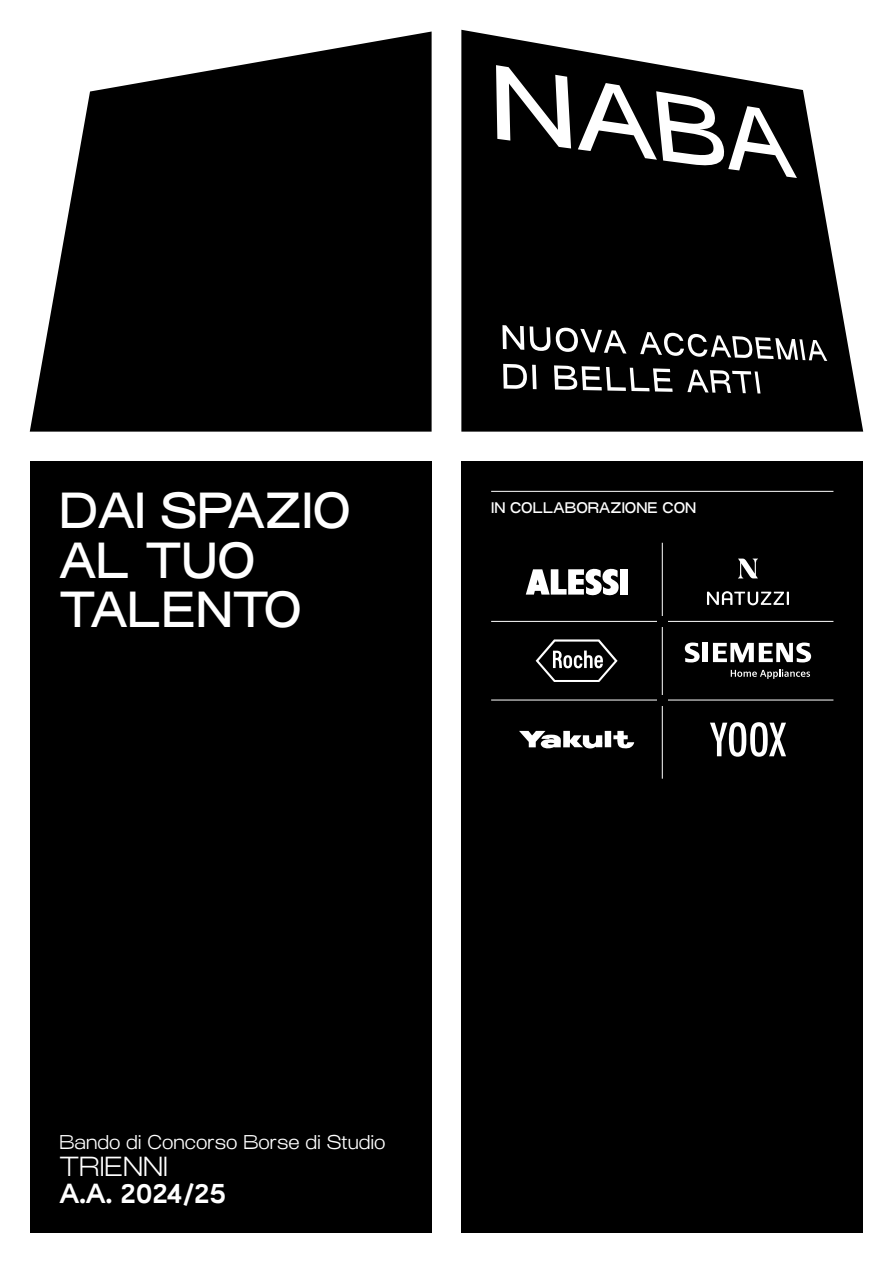
<style>
.page{position:relative;width:893px;height:1263px;background:#fff}
.page>*{position:absolute;margin:0;border:0;box-sizing:border-box;transform-origin:0 0}
.t1{font:500 49.5px/49.5px "Osmose";color:#fff}
.t2{font:700 27px "Osmose";color:#fff}
.t3{font:300 27px "Osmose";color:#fff}
.t4{font:300 19.5px "Osmose";color:#fff}
.t5{font:500 15px "Osmose";color:#fff}
</style>
<div class="page">
<div style="left:461px;top:462px;width:402px;height:771px;background:#000"></div>
<div style="left:30px;top:462px;width:402px;height:771px;background:#000"></div>
<svg style="left:461px;top:30px;width:402px;height:402px;fill:#000"></svg>
<svg style="left:496px;top:65px;width:75px;height:83px"></svg>
<svg style="left:578px;top:83px;width:219px;height:95px"></svg>
<svg style="left:502px;top:325px;width:325px;height:68px;background:#323232"></svg>
<svg style="left:30px;top:32px;width:402px;height:400px;background:#262626"></svg>
<hr style="left:491px;top:491px;width:342px;height:1px;background:#fff">
<hr style="left:662px;top:543px;width:1px;height:78px;background:#fff">
<hr style="left:491px;top:621px;width:171px;height:1px;background:#fff">
<hr style="left:662px;top:621px;width:171px;height:1px;background:#fff">
<hr style="left:662px;top:622px;width:1px;height:78px;background:#fff">
<hr style="left:491px;top:700px;width:171px;height:1px;background:#fff">
<hr style="left:662px;top:700px;width:171px;height:1px;background:#fff">
<hr style="left:662px;top:700px;width:1px;height:79px;background:#fff">
<svg style="left:526px;top:568px;width:93px;height:28px"></svg>
<div style="left:620px;top:569px;width:7px;height:26px;background:#fff"></div>
<svg style="left:707px;top:591px;width:82px;height:14px"></svg>
<svg style="left:738px;top:559px;width:20px;height:19px"></svg>
<svg style="left:536px;top:639px;width:82px;height:43px"></svg>
<svg style="left:685px;top:642px;width:126px;height:20px"></svg>
<svg style="left:731px;top:669px;width:79px;height:10px"></svg>
<svg style="left:519px;top:731px;width:115px;height:18px"></svg>
<svg style="left:710px;top:722px;width:76px;height:35px"></svg>
<div style="left:657px;top:616px;width:11px;height:11px;background:#000"></div>
<div style="left:657px;top:694px;width:11px;height:11px;background:#000"></div>
<h1 class="t1" style="left:60px;top:493px;width:293px">DAI SPAZIO<br>AL TUO<br>TALENTO</h1>
<p class="t5" style="left:491px;top:499px;width:207px">IN COLLABORAZIONE CON</p>
<p class="t4" style="left:60px;top:1131px;width:328px">Bando di Concorso Borse di Studio</p>
<h2 class="t3" style="left:60px;top:1151px;width:110px">TRIENNI</h2>
<h2 class="t2" style="left:60px;top:1178px;width:168px">A.A. 2024/25</h2>
</div>
